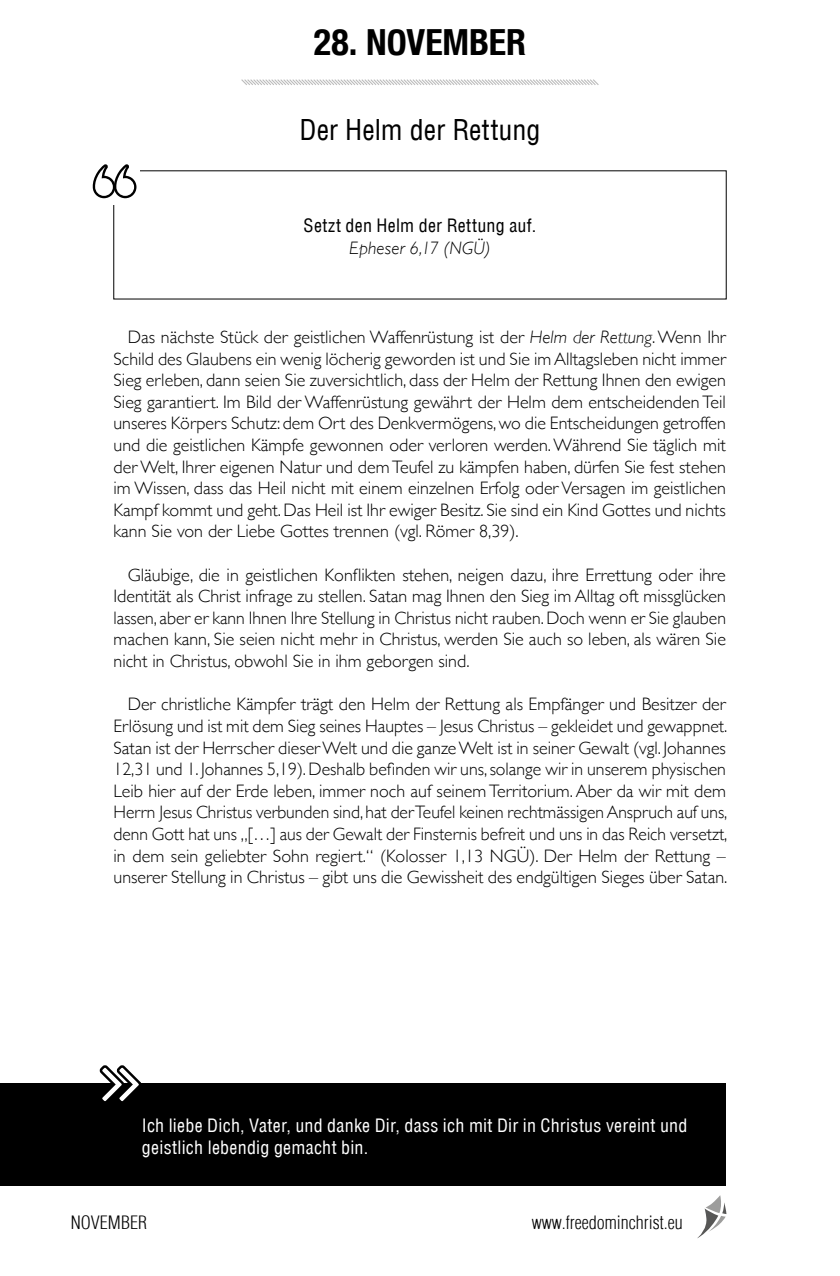
<style>
.page{position:relative;width:840px;height:1276px;background:#fff}
.page>*{position:absolute;margin:0;border:0;box-sizing:border-box;transform-origin:0 0}
.t1{font:700 condensed 36px "Helvetica Neue";color:#000}
.t2{font:condensed 28px "Helvetica";color:#000}
.t3{font:300 18px/21.6px "Gill Sans";color:#000;text-align:justify}
.t4{font:condensed 18px/22px "Helvetica";letter-spacing:.015em;color:#fff}
.t5{font:300 condensed 18px "Helvetica";color:#000}
.t6{font:condensed 18px "Helvetica";letter-spacing:.015em;color:#000}
.t7{font:italic 300 18px "Gill Sans";letter-spacing:.01em;color:#000}
.s1{font-style:italic}
</style>
<div class="page">
<svg style="left:697px;top:1195px;width:29px;height:43px"></svg>
<svg style="left:241px;top:79px;width:358px;height:6px"></svg>
<div style="left:0;top:1083px;width:725px;height:102px;background:#000"></div>
<svg style="left:99px;top:1065px;width:42px;height:37px"></svg>
<svg style="left:93px;top:164px;width:43px;height:34px"></svg>
<h1 class="t1" style="left:313px;top:20px;width:214px">28. NOVEMBER</h1>
<h2 class="t2" style="left:299px;top:113px;width:242px">Der Helm der Rettung</h2>
<p class="t6" style="left:303px;top:214px;width:234px">Setzt den Helm der Rettung auf.</p>
<p class="t7" style="left:349px;top:238px;width:143px">Epheser 6,17 (NGÜ)</p>
<p class="t3" style="left:113px;top:325px;width:613px;text-indent:14px">Das nächste Stück der geistlichen Waffenrüstung ist der <span class="s1">Helm der Rettung</span>. Wenn Ihr Schild des Glaubens ein wenig löcherig geworden ist und Sie im Alltagsleben nicht immer Sieg erleben, dann seien Sie zuversichtlich, dass der Helm der Rettung Ihnen den ewigen Sieg garantiert. Im Bild der Waffenrüstung gewährt der Helm dem entscheidenden Teil unseres Körpers Schutz: dem Ort des Denkvermögens, wo die Entscheidungen getroffen und die geistlichen Kämpfe gewonnen oder verloren werden. Während Sie täglich mit der Welt, Ihrer eigenen Natur und dem Teufel zu kämpfen haben, dürfen Sie fest stehen im Wissen, dass das Heil nicht mit einem einzelnen Erfolg oder Versagen im geistlichen Kampf kommt und geht. Das Heil ist Ihr ewiger Besitz. Sie sind ein Kind Gottes und nichts kann Sie von der Liebe Gottes trennen (vgl. Römer 8,39).</p>
<p class="t3" style="left:113px;top:563px;width:613px;text-indent:14px">Gläubige, die in geistlichen Konflikten stehen, neigen dazu, ihre Errettung oder ihre Identität als Christ infrage zu stellen. Satan mag Ihnen den Sieg im Alltag oft missglücken lassen, aber er kann Ihnen Ihre Stellung in Christus nicht rauben. Doch wenn er Sie glauben machen kann, Sie seien nicht mehr in Christus, werden Sie auch so leben, als wären Sie nicht in Christus, obwohl Sie in ihm geborgen sind.</p>
<p class="t3" style="left:113px;top:693px;width:615px;text-indent:14px">Der christliche Kämpfer trägt den Helm der Rettung als Empfänger und Besitzer der Erlösung und ist mit dem Sieg seines Hauptes – Jesus Christus – gekleidet und gewappnet.<br>Satan ist der Herrscher dieser Welt und die ganze Welt ist in seiner Gewalt (vgl. Johannes 12,31 und 1. Johannes 5,19). Deshalb befinden wir uns, solange wir in unserem physischen Leib hier auf der Erde leben, immer noch auf seinem Territorium. Aber da wir mit dem Herrn Jesus Christus verbunden sind, hat der Teufel keinen rechtmässigen Anspruch auf uns, denn Gott hat uns „[…] aus der Gewalt der Finsternis befreit und uns in das Reich versetzt, in dem sein geliebter Sohn regiert.“ (Kolosser 1,13 NGÜ). Der Helm der Rettung – unserer Stellung in Christus – gibt uns die Gewissheit des endgültigen Sieges über Satan.</p>
<p class="t4" style="left:142px;top:1114px;width:547px">Ich liebe Dich, Vater, und danke Dir, dass ich mit Dir in Christus vereint und geistlich lebendig gemacht bin.</p>
<p class="t5" style="left:71px;top:1211px;width:77px">NOVEMBER</p>
<p class="t5" style="left:531px;top:1211px;width:152px">www.freedominchrist.eu</p>
</div>
